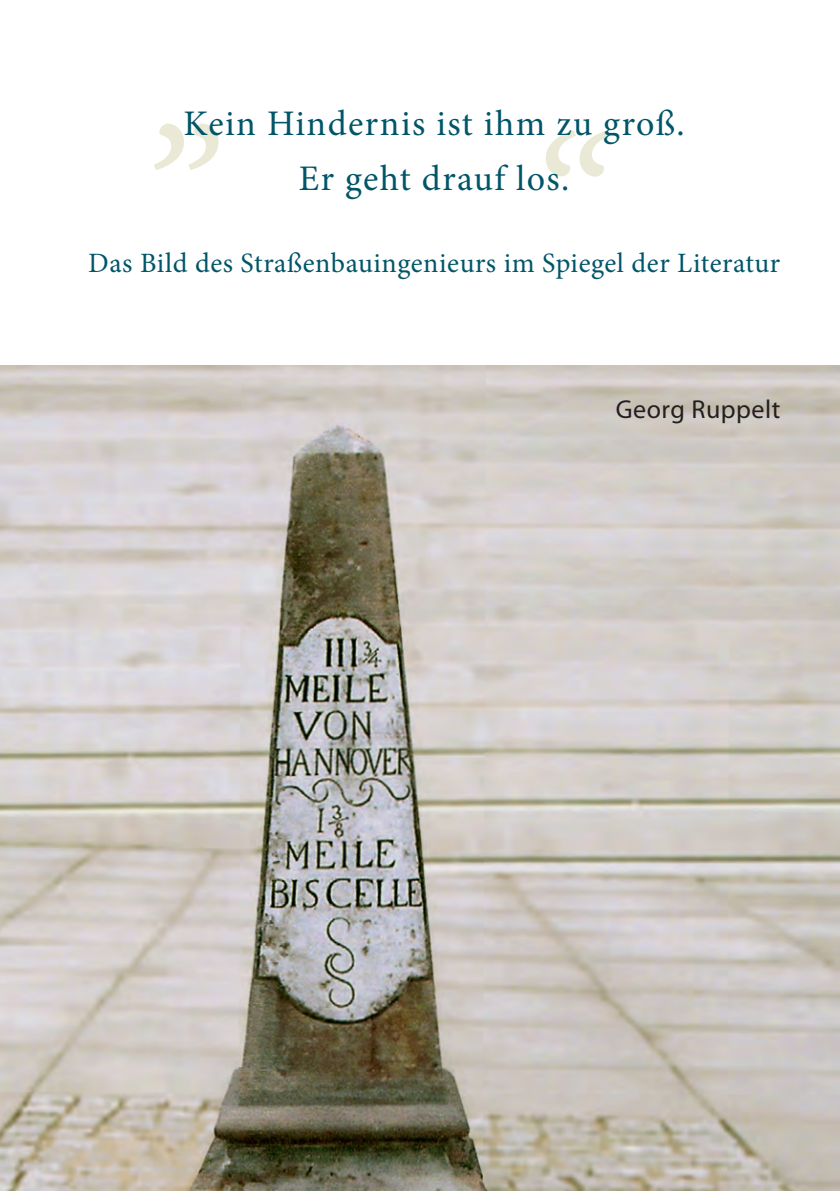
<style>
.page{position:relative;width:840px;height:1191px;background:#fff}
.page>*{position:absolute;margin:0;border:0;box-sizing:border-box;transform-origin:0 0}
.t1{font:italic 200px "Minion Pro";color:#e9e9d6}
.t2{font:36px/54px "Minion Pro";letter-spacing:.04em;color:#005568;text-align:center}
.t3{font:28px "Minion Pro";letter-spacing:.02em;color:#005568}
.t4{font:26px "Myriad Pro";letter-spacing:.02em;color:#231f20}
</style>
<div class="page">
<img style="left:0;top:365px;width:839px;height:826px">
<p class="t2" style="left:183px;top:97px;width:502px">Kein Hindernis ist ihm zu groß.<br>Er geht drauf los.</p>
<h1 class="t1" style="left:154px;top:-52px;width:81px">„</h1>
<h1 class="t1" style="left:522px;top:73px;width:79px">“</h1>
<p class="t3" style="left:88px;top:244px;width:693px">Das Bild des Straßenbauingenieurs im Spiegel der Literatur</p>
<p class="t4" style="left:615px;top:393px;width:166px">Georg Ruppelt</p>
</div>
